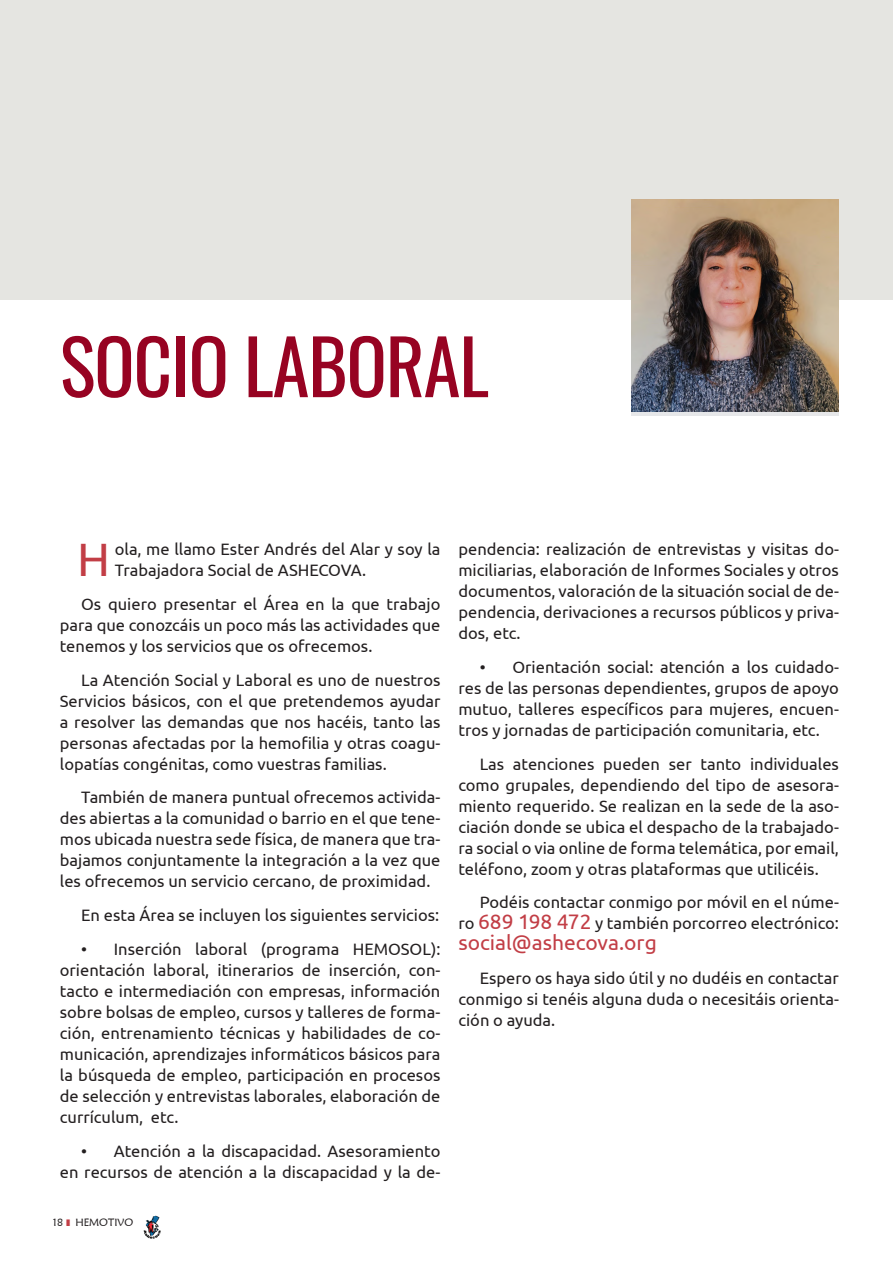
<style>
.page{position:relative;width:893px;height:1263px;background:#fff}
.page>*{position:absolute;margin:0;border:0;box-sizing:border-box;transform-origin:0 0}
.letras_portada{font:75px "Oswald";letter-spacing:-.015em;color:#970322}
.parrafo_texto{font:46.8px "Ubuntu";color:#c23e46}
.parrafo_texto-2{font:21px "Ubuntu";color:#c23e46}
.parrafo_texto-3{font:16.5px/21px "Ubuntu";color:#231f20;text-align:justify}
.PARRAFO{font:16.5px/21px "Ubuntu";color:#231f20;text-align:justify}
.t1{font:10.5px "Maiandra GD";color:#231f20}
.s1{color:#c23e46}
.s2{font-size:21px;color:#c23e46}
</style>
<div class="page">
<div style="left:0;top:0;width:893px;height:300px;background:#e5e5e1"></div>
<img style="left:143px;top:1215px;width:18px;height:23px">
<div style="left:632px;top:200px;width:207px;height:216px;background:linear-gradient(to right,#e6e7e9,#e6e7e9)"></div>
<img style="left:632px;top:200px;width:207px;height:211px">
<p class="letras_portada" style="left:60px;top:300px;width:431px">SOCIO LABORAL</p>
<p class="parrafo_texto" style="left:77px;top:531px;width:34px">H</p>
<p class="parrafo_texto-3" style="left:115px;top:538px;width:327px">ola, me llamo Ester Andrés del Alar y soy la<br>Trabajadora Social de ASHECOVA.</p>
<p class="parrafo_texto-3" style="left:60px;top:593px;width:382px;text-indent:21px">Os quiero presentar el Área en la que trabajo para que conozcáis un poco más las actividades que tenemos y los servicios que os ofrecemos.</p>
<p class="parrafo_texto-3" style="left:60px;top:669px;width:382px;text-indent:21px">La Atención Social y Laboral es uno de nuestros Servicios básicos, con el que pretendemos ayudar a resolver las demandas que nos hacéis, tanto las personas afectadas por la hemofilia y otras coagu&shy;lopatías congénitas, como vuestras familias.</p>
<p class="parrafo_texto-3" style="left:60px;top:786px;width:382px;text-indent:21px">También de manera puntual ofrecemos activida&shy;des abiertas a la comunidad o barrio en el que tene&shy;mos ubicada nuestra sede física, de manera que tra&shy;bajamos conjuntamente la integración a la vez que les ofrecemos un servicio cercano, de proximidad.</p>
<p class="PARRAFO" style="left:81px;top:904px;width:360px">En esta Área se incluyen los siguientes servicios:</p>
<p class="PARRAFO" style="left:60px;top:938px;width:382px;text-indent:21px">• Inserción laboral (programa HEMOSOL): orientación laboral, itinerarios de inserción, con&shy;tacto e intermediación con empresas, información sobre bolsas de empleo, cursos y talleres de forma&shy;ción, entrenamiento técnicas y habilidades de co&shy;municación, aprendizajes informáticos básicos para la búsqueda de empleo, participación en procesos de selección y entrevistas laborales, elaboración de currículum, etc.</p>
<p class="PARRAFO" style="left:60px;top:1140px;width:382px;text-align:right">• Atención a la discapacidad. Asesoramiento en recursos de atención a la discapacidad y la de-</p>
<p class="t1" style="left:53px;top:1215px;width:82px">18 <span class="s1">┃</span> HEMOTIVO</p>
<p class="PARRAFO" style="left:458px;top:538px;width:382px">pendencia: realización de entrevistas y visitas do&shy;miciliarias, elaboración de Informes Sociales y otros documentos, valoración de la situación social de de&shy;pendencia, derivaciones a recursos públicos y priva&shy;dos, etc.</p>
<p class="PARRAFO" style="left:458px;top:656px;width:382px;text-indent:21px">• Orientación social: atención a los cuidado&shy;res de las personas dependientes, grupos de apoyo mutuo, talleres específicos para mujeres, encuen&shy;tros y jornadas de participación comunitaria, etc.</p>
<p class="parrafo_texto-3" style="left:458px;top:753px;width:382px;text-indent:21px">Las atenciones pueden ser tanto individuales como grupales, dependiendo del tipo de asesora&shy;miento requerido. Se realizan en la sede de la aso&shy;ciación donde se ubica el despacho de la trabajado&shy;ra social o via online de forma telemática, por email, teléfono, zoom y otras plataformas que utilicéis.</p>
<p class="parrafo_texto-3" style="left:458px;top:891px;width:382px;text-align:right">Podéis contactar conmigo por móvil en el núme-<br>ro <span class="s2">689 198 472</span> y también porcorreo electrónico:</p>
<p class="parrafo_texto-2" style="left:458px;top:930px;width:200px">social@ashecova.org</p>
<p class="parrafo_texto-3" style="left:458px;top:967px;width:382px;text-indent:21px">Espero os haya sido útil y no dudéis en contactar conmigo si tenéis alguna duda o necesitáis orienta&shy;ción o ayuda.</p>
</div>
